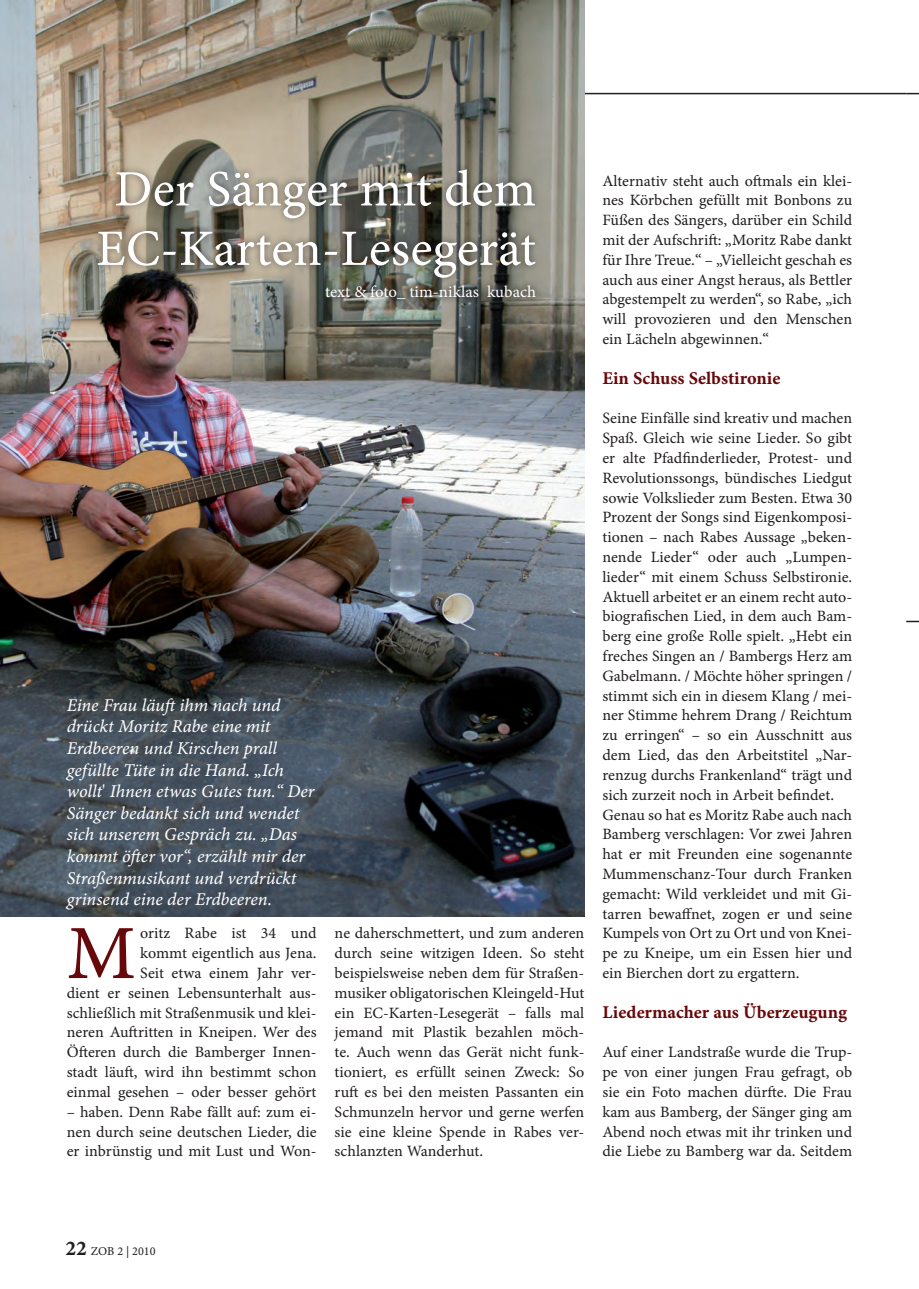
<style>
.page{position:relative;width:919px;height:1289px;background:#fff}
.page>*{position:absolute;margin:0;border:0;box-sizing:border-box;transform-origin:0 0}
.t1{font:76.65px "Minion Pro Capt";color:#67080a}
.t2{font:51px/59.4px "Minion Pro Capt";color:#fff;text-align:center}
.t3{font:18px/21.6px "Minion Pro It Capt";letter-spacing:-.005em;color:#fff}
.t4{font:18px "Minion Pro Bold Capt";color:#67080a}
.t5{font:16.5px "Minion Pro Capt";color:#fff}
.t6{font:15.75px/19.8px "Minion Pro Capt";color:#231f20;text-align:justify}
.t7{font:12px "Minion Pro Capt";color:#231f20}
.s1{font-family:"Minion Pro Capt"}
.s2{font-family:"Minion Pro Bold Capt";font-size:21px}
</style>
<div class="page">
<svg style="left:906px;top:93px;width:12px;height:1px"></svg>
<svg style="left:906px;top:620px;width:12px;height:2px"></svg>
<hr style="left:0;top:93px;width:906px;height:1px;background:#231f20">
<img style="left:0;top:0;width:584px;height:916px">
<div style="left:90px;top:161px;width:451px;height:123px;background:#231f20;opacity:.63"></div>
<div style="left:316px;top:276px;width:224px;height:29px;background:#231f20;opacity:.39"></div>
<h2 class="t2" style="left:96px;top:159px;width:441px">Der Sänger mit dem<br>EC-Karten-Lesegerät</h2>
<p class="t5" style="left:325px;top:280px;width:212px">text &amp; foto_ tim-niklas kubach</p>
<p class="t3" style="left:67px;top:694px;width:249px">Eine Frau läuft ihm nach und drückt Moritz Rabe eine mit<br>Erdbeeren und Kirschen prall gefüllte Tüte in die Hand. „Ich wollt<span class="s1">'</span> Ihnen etwas Gutes tun.“ Der<br>Sänger bedankt sich und wendet sich unserem Gespräch zu. „Das kommt öfter vor“, erzählt mir der<br>Straßenmusikant und verdrückt grinsend eine der Erdbeeren.</p>
<h1 class="t1" style="left:67px;top:900px;width:71px">M</h1>
<p class="t6" style="left:67px;top:923px;width:251px;text-align:right">oritz Rabe ist 34 und<br>kommt eigentlich aus Jena.<br>Seit etwa einem Jahr ver-<br>dient er seinen Lebensunterhalt aus&shy;schließlich mit Straßenmusik und klei&shy;neren Auftritten in Kneipen. Wer des<br>Öfteren durch die Bamberger Innen&shy;stadt läuft, wird ihn bestimmt schon einmal gesehen – oder besser gehört</p>
<p class="t6" style="left:67px;top:1101px;width:251px">– haben. Denn Rabe fällt auf: zum ei&shy;nen durch seine deutschen Lieder, die er inbrünstig und mit Lust und Won-</p>
<p class="t6" style="left:334px;top:923px;width:251px">ne daherschmettert, und zum anderen durch seine witzigen Ideen. So steht beispielsweise neben dem für Straßen&shy;musiker obligatorischen Kleingeld-Hut ein EC-Karten-Lesegerät – falls mal jemand mit Plastik bezahlen möch&shy;te. Auch wenn das Gerät nicht funk&shy;tioniert, es erfüllt seinen Zweck: So ruft es bei den meisten Passanten ein Schmunzeln hervor und gerne werfen sie eine kleine Spende in Rabes ver&shy;schlanzten Wanderhut.</p>
<p class="t6" style="left:602px;top:171px;width:251px">Alternativ steht auch oftmals ein klei&shy;nes Körbchen gefüllt mit Bonbons zu Füßen des Sängers, darüber ein Schild mit der Aufschrift: „Moritz Rabe dankt für Ihre Treue.“ – „Vielleicht geschah es auch aus einer Angst heraus, als Bettler abgestempelt zu werden“, so Rabe, „ich will provozieren und den Menschen ein Lächeln abgewinnen.“</p>
<p class="t4" style="left:602px;top:365px;width:179px">Ein Schuss Selbstironie</p>
<p class="t6" style="left:602px;top:408px;width:251px;text-align:left">Seine Einfälle sind kreativ und machen Spaß. Gleich wie seine Lieder. So gibt er alte Pfadfinderlieder, Protest- und Revolutionssongs, bündisches Liedgut sowie Volkslieder zum Besten. Etwa 30<br>Prozent der Songs sind Eigenkomposi&shy;tionen – nach Rabes Aussage „beken&shy;nende Lieder“ oder auch „Lumpen&shy;lieder“ mit einem Schuss Selbstironie.<br>Aktuell arbeitet er an einem recht auto&shy;biografischen Lied, in dem auch Bam&shy;berg eine große Rolle spielt. „Hebt ein freches Singen an / Bambergs Herz am Gabelmann. / Möchte höher springen / stimmt sich ein in diesem Klang / mei&shy;ner Stimme hehrem Drang / Reichtum zu erringen“ – so ein Ausschnitt aus dem Lied, das den Arbeitstitel „Nar&shy;renzug durchs Frankenland“ trägt und sich zurzeit noch in Arbeit befindet.<br>Genau so hat es Moritz Rabe auch nach Bamberg verschlagen: Vor zwei Jahren hat er mit Freunden eine sogenannte Mummenschanz-Tour durch Franken gemacht: Wild verkleidet und mit Gi&shy;tarren bewaffnet, zogen er und seine Kumpels von Ort zu Ort und von Knei&shy;pe zu Kneipe, um ein Essen hier und ein Bierchen dort zu ergattern.</p>
<p class="t4" style="left:602px;top:998px;width:246px">Liedermacher aus Überzeugung</p>
<p class="t6" style="left:602px;top:1042px;width:251px">Auf einer Landstraße wurde die Trup&shy;pe von einer jungen Frau gefragt, ob sie ein Foto machen dürfte. Die Frau kam aus Bamberg, der Sänger ging am Abend noch etwas mit ihr trinken und die Liebe zu Bamberg war da. Seitdem</p>
<p class="t7" style="left:66px;top:1242px;width:91px"><span class="s2">22</span> ZOB 2 | 2010</p>
</div>
